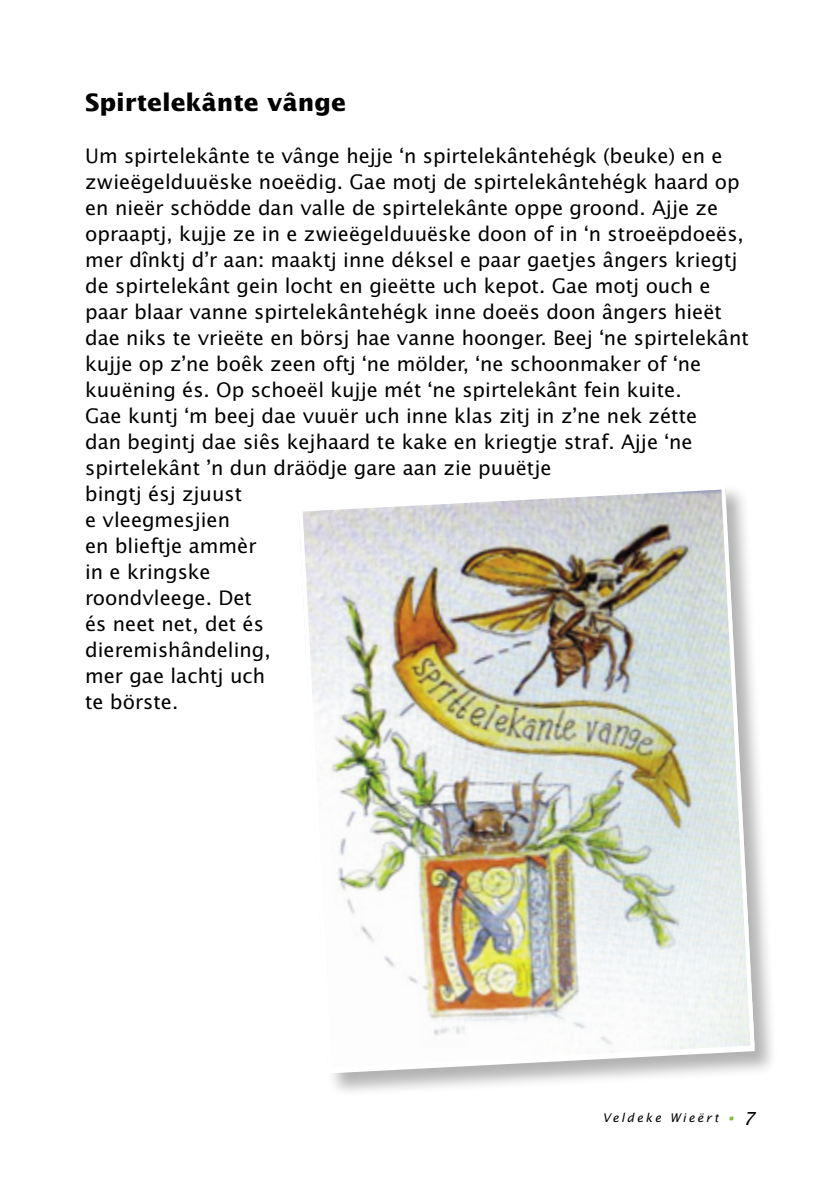
<style>
.page{position:relative;width:840px;height:1191px;background:#fff}
.page>*{position:absolute;margin:0;border:0;box-sizing:border-box;transform-origin:0 0}
.Platte_tekst{font:700 24px "Lucida Sans Std";color:#000}
.Platte_tekst-2{font:20px/26px "Lucida Sans Std";color:#000}
.t1{font:italic 12px "Lucida Sans Std";letter-spacing:.2em;color:#000}
.s1{color:#7cb93f}
.s2{font-size:18px}
</style>
<div class="page">
<div style="left:297px;top:483px;width:480px;height:613px;background:#000;opacity:.3"></div>
<img style="left:297px;top:483px;width:459px;height:592px">
<p class="Platte_tekst" style="left:85px;top:89px;width:262px">Spirtelekânte vânge</p>
<p class="Platte_tekst-2" style="left:85px;top:143px;width:665px">Um spirtelekânte te vânge hejje ‘n spirtelekântehégk (beuke) en e zwieëgelduuëske noeëdig. Gae motj de spirtelekântehégk haard op en nieër schödde dan valle de spirtelekânte oppe groond. Ajje ze opraaptj, kujje ze in e zwieëgelduuëske doon of in ‘n stroeëpdoeës, mer dînktj d’r aan: maaktj inne déksel e paar gaetjes ângers kriegtj de spirtelekânt gein locht en gieëtte uch kepot. Gae motj ouch e paar blaar vanne spirtelekântehégk inne doeës doon ângers hieët dae niks te vrieëte en börsj hae vanne hoonger. Beej ‘ne spirtelekânt kujje op z’ne boêk zeen oftj ‘ne mölder, ‘ne schoonmaker of ‘ne kuuëning és. Op schoeël kujje mét ‘ne spirtelekânt fein kuite.<br>Gae kuntj ‘m beej dae vuuër uch inne klas zitj in z’ne nek zétte<br>dan begintj dae siês kejhaard te kake en kriegtje straf. Ajje ‘ne spirtelekânt ’n dun dräödje gare aan zie puuëtje<br>bingtj ésj zjuust<br>e vleegmesjien<br>en blieftje ammèr<br>in e kringske<br>roondvleege. Det<br>és neet net, det és<br>dieremishândeling,<br>mer gae lachtj uch<br>te börste.</p>
<p class="t1" style="left:602px;top:1111px;width:154px">Veldeke Wieërt <span class="s1">•</span> <span class="s2">7</span></p>
</div>
